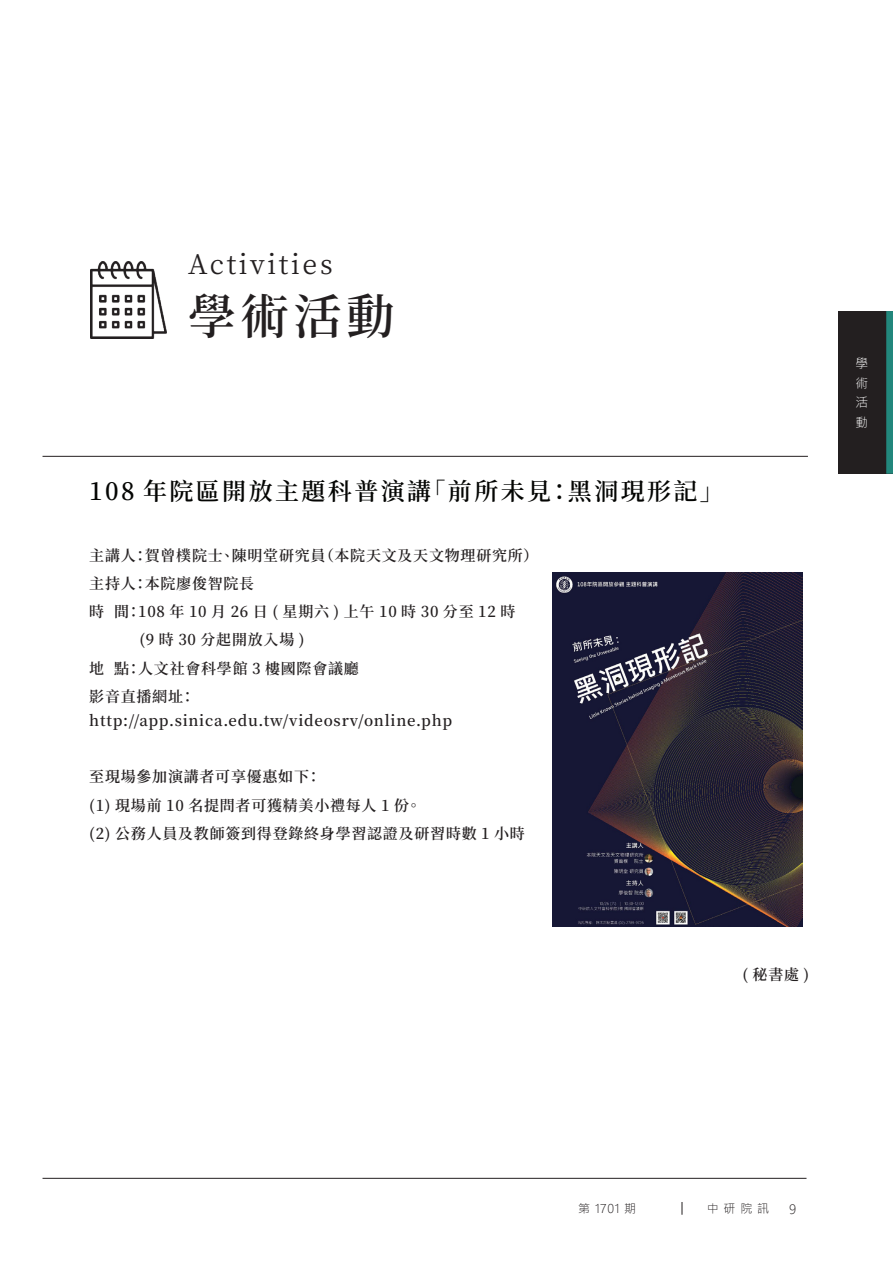
<style>
.page{position:relative;width:893px;height:1263px;background:#fff}
.page>*{position:absolute;margin:0;border:0;box-sizing:border-box;transform-origin:0 0}
.Headline__16_pt{font:600 48px "Noto Serif CJ Ktc";color:#231f20}
.Headline__16_pt-2{font:27px "Noto Serif CJ Ktc";letter-spacing:.1em;color:#231f20}
.中研院訊_標題{font:600 24px "Noto Serif CJ Ktc";letter-spacing:.1em;color:#040503}
.中研院訊_標題-2{font:600 15px/24px "Noto Serif CJ Ktc";letter-spacing:.05em;color:#231f20}
.中研院訊_標題-3{font:600 15px "Noto Serif CJ Ktc";letter-spacing:.175em;color:#231f20}
.Body_text__8_5_pt{font:12.75px/19.5px "Microsoft Jheng Hei UI Light";color:#fff;text-align:justify}
.t1{font:12.75px "Microsoft Jheng Hei UI Light";color:#231f20}
.t2{font:12px "Microsoft Jheng Hei UI Light";letter-spacing:.225em;color:#231f20}
</style>
<div class="page">
<svg style="left:682px;top:1202px;width:1px;height:13px"></svg>
<hr style="left:43px;top:1178px;width:763px;height:1px;background:#231f20">
<div style="left:838px;top:311px;width:55px;height:163px;background:#231f20"></div>
<div style="left:886px;top:311px;width:7px;height:163px;background:#22877c"></div>
<hr style="left:43px;top:456px;width:765px;height:1px;background:#231f20">
<img style="left:90px;top:261px;width:77px;height:77px">
<img style="left:553px;top:572px;width:250px;height:354px">
<p class="Headline__16_pt-2" style="left:188px;top:249px;width:146px">Activities</p>
<p class="Headline__16_pt" style="left:188px;top:289px;width:208px">學術活動</p>
<p class="中研院訊_標題" style="left:89px;top:478px;width:636px">108 年院區開放主題科普演講「前所未見：黑洞現形記」</p>
<p class="中研院訊_標題-2" style="left:89px;top:543px;width:450px">主講人：賀曾樸院士、陳明堂研究員（本院天文及天文物理研究所）</p>
<p class="中研院訊_標題-2" style="left:89px;top:572px;width:167px">主持人：本院廖俊智院長</p>
<p class="中研院訊_標題-3" style="left:89px;top:603px;width:428px">時 間：108年10月26日(星期六)上午10時30分至12時</p>
<p class="中研院訊_標題-2" style="left:139px;top:628px;width:167px">(9 時 30 分起開放入場 )</p>
<p class="中研院訊_標題-2" style="left:89px;top:656px;width:271px">地 點：人文社會科學館 3 樓國際會議廳</p>
<p class="中研院訊_標題-2" style="left:89px;top:685px;width:364px">影音直播網址：http://app.sinica.edu.tw/videosrv/online.php</p>
<p class="中研院訊_標題-2" style="left:89px;top:765px;width:233px">至現場參加演講者可享優惠如下：</p>
<p class="中研院訊_標題-2" style="left:89px;top:793px;width:333px">(1) 現場前 10 名提問者可獲精美小禮每人 1 份。</p>
<p class="中研院訊_標題-2" style="left:89px;top:822px;width:437px">(2) 公務人員及教師簽到得登錄終身學習認證及研習時數 1 小時</p>
<p class="Body_text__8_5_pt" style="left:855px;top:354px;width:14px">學術活動</p>
<p class="中研院訊_標題-2" style="left:742px;top:963px;width:68px">( 秘書處 )</p>
<p class="t2" style="left:578px;top:1201px;width:59px">第 1701 期</p>
<p class="t2" style="left:707px;top:1201px;width:64px">中研院訊</p>
<p class="t1" style="left:789px;top:1201px;width:9px">9</p>
</div>
